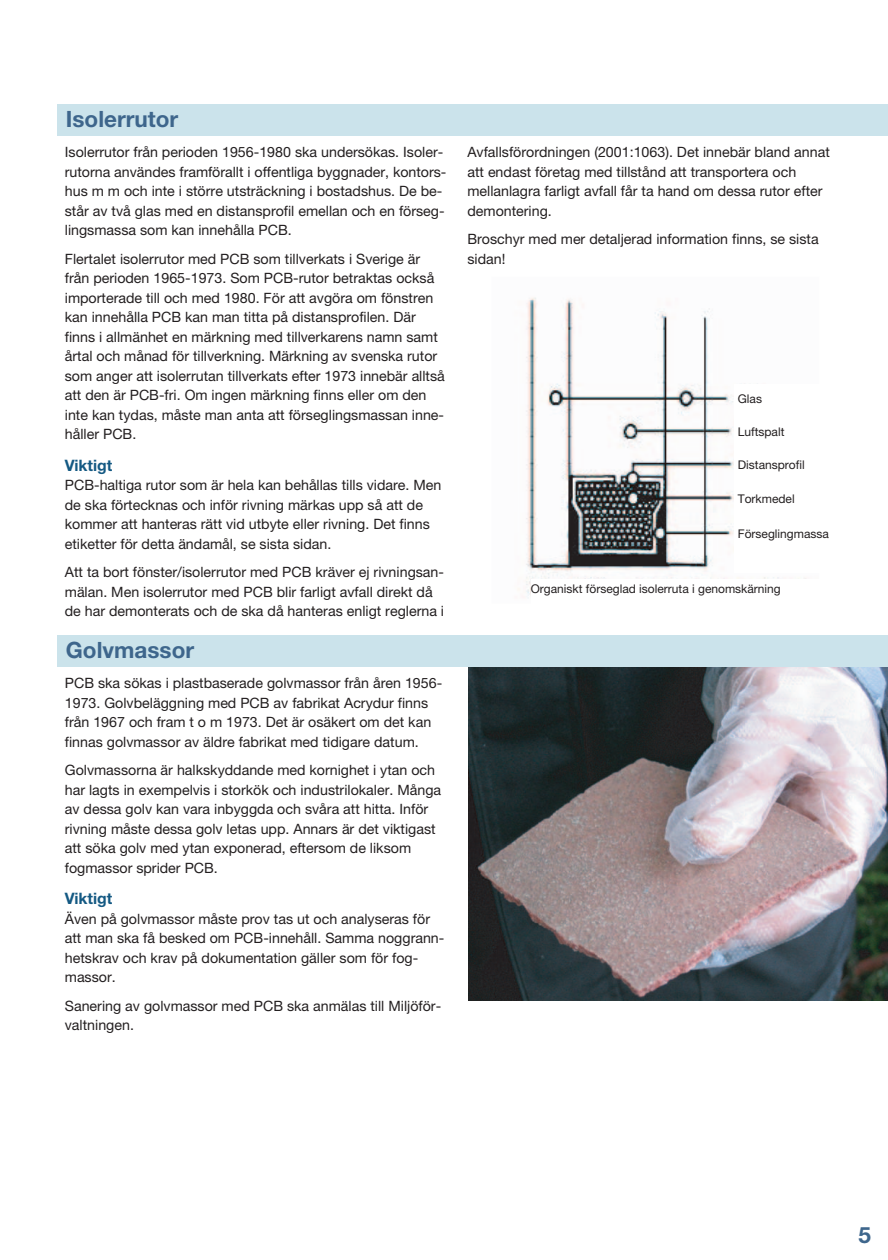
<style>
.page{position:relative;width:888px;height:1260px;background:#fff}
.page>*{position:absolute;margin:0;border:0;box-sizing:border-box;transform-origin:0 0}
.t1{font:700 22.5px "Helvetica Neue";color:#3e668c}
.t2{font:700 15.75px "Helvetica Neue";color:#145983}
.t3{font:14.25px/19.5px "Helvetica Neue";color:#231f20}
.t4{font:12px "Helvetica Neue";color:#231f20}
</style>
<div class="page">
<img style="left:469px;top:667px;width:419px;height:333px">
<div style="left:57px;top:104px;width:831px;height:32px;background:#cbe3eb"></div>
<div style="left:57px;top:635px;width:831px;height:32px;background:#cbe3eb"></div>
<img style="left:518px;top:297px;width:288px;height:301px">
<div style="left:735px;top:384px;width:106px;height:189px;background:#fff"></div>
<div style="left:531px;top:579px;width:318px;height:33px;background:#fff"></div>
<p class="t1" style="left:66px;top:105px;width:114px">Isolerrutor</p>
<p class="t3" style="left:65px;top:142px;width:383px">Isolerrutor från perioden 1956-1980 ska undersökas. Isoler&shy;rutorna användes framförallt i offentliga byggnader, kontors&shy;hus m m och inte i större utsträckning i bostadshus. De be&shy;står av två glas med en distansprofil emellan och en förseg&shy;lingsmassa som kan innehålla PCB.</p>
<p class="t3" style="left:65px;top:249px;width:382px">Flertalet isolerrutor med PCB som tillverkats i Sverige är från perioden 1965-1973. Som PCB-rutor betraktas också importerade till och med 1980. För att avgöra om fönstren kan innehålla PCB kan man titta på distansprofilen. Där finns i allmänhet en märkning med tillverkarens namn samt årtal och månad för tillverkning. Märkning av svenska rutor som anger att isolerrutan tillverkats efter 1973 innebär alltså att den är PCB-fri. Om ingen märkning finns eller om den inte kan tydas, måste man anta att förseglingsmassan inne&shy;håller PCB.</p>
<p class="t2" style="left:65px;top:456px;width:49px">Viktigt</p>
<p class="t3" style="left:65px;top:475px;width:378px">PCB-haltiga rutor som är hela kan behållas tills vidare. Men de ska förtecknas och inför rivning märkas upp så att de kommer att hanteras rätt vid utbyte eller rivning. Det finns etiketter för detta ändamål, se sista sidan.</p>
<p class="t3" style="left:65px;top:562px;width:381px">Att ta bort fönster/isolerrutor med PCB kräver ej rivningsan&shy;mälan. Men isolerrutor med PCB blir farligt avfall direkt då de har demonterats och de ska då hanteras enligt reglerna i</p>
<p class="t1" style="left:66px;top:636px;width:130px">Golvmassor</p>
<p class="t3" style="left:65px;top:673px;width:379px">PCB ska sökas i plastbaserade golvmassor från åren 1956- 1973. Golvbeläggning med PCB av fabrikat Acrydur finns från 1967 och fram t o m 1973. Det är osäkert om det kan finnas golvmassor av äldre fabrikat med tidigare datum.</p>
<p class="t3" style="left:65px;top:760px;width:378px">Golvmassorna är halkskyddande med kornighet i ytan och har lagts in exempelvis i storkök och industrilokaler. Många av dessa golv kan vara inbyggda och svåra att hitta. Inför rivning måste dessa golv letas upp. Annars är det viktigast att söka golv med ytan exponerad, eftersom de liksom fogmassor sprider PCB.</p>
<p class="t2" style="left:65px;top:889px;width:49px">Viktigt</p>
<p class="t3" style="left:65px;top:909px;width:381px">Även på golvmassor måste prov tas ut och analyseras för att man ska få besked om PCB-innehåll. Samma noggrann&shy;hetskrav och krav på dokumentation gäller som för fog&shy;massor.</p>
<p class="t3" style="left:65px;top:996px;width:378px">Sanering av golvmassor med PCB ska anmälas till Miljöför&shy;valtningen.</p>
<p class="t3" style="left:467px;top:142px;width:364px">Avfallsförordningen (2001:1063). Det innebär bland annat att endast företag med tillstånd att transportera och mellanlagra farligt avfall får ta hand om dessa rutor efter demontering.</p>
<p class="t3" style="left:467px;top:229px;width:353px">Broschyr med mer detaljerad information finns, se sista sidan!</p>
<p class="t4" style="left:738px;top:392px;width:26px">Glas</p>
<p class="t4" style="left:738px;top:425px;width:48px">Luftspalt</p>
<p class="t4" style="left:738px;top:457px;width:68px">Distansprofil</p>
<p class="t4" style="left:738px;top:492px;width:58px">Torkmedel</p>
<p class="t4" style="left:738px;top:527px;width:93px">Förseglingmassa</p>
<p class="t4" style="left:531px;top:581px;width:252px">Organiskt förseglad isolerruta i genomskärning</p>
<p class="t1" style="left:858px;top:1221px;width:14px">5</p>
</div>
